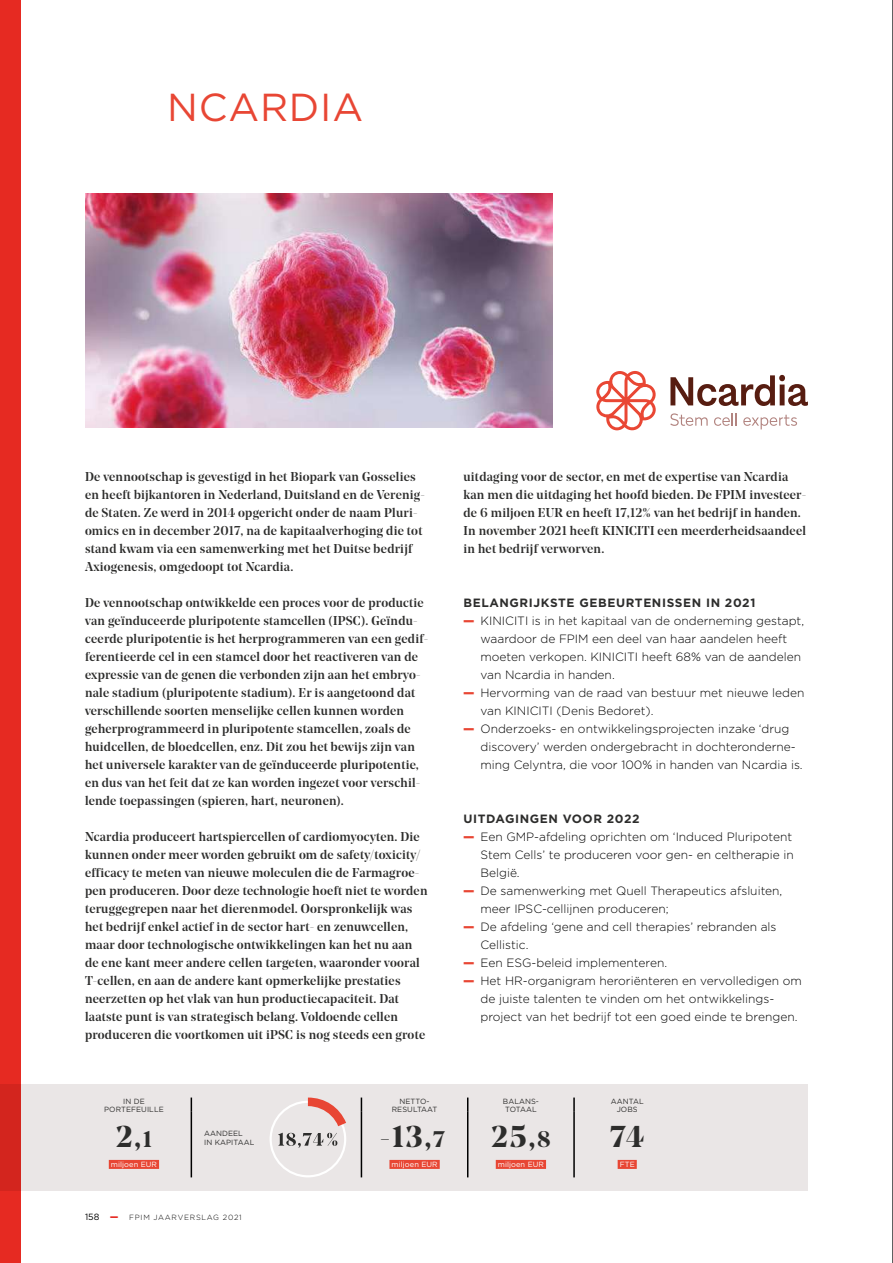
<style>
.page{position:relative;width:893px;height:1263px;background:#fff}
.page>*{position:absolute;margin:0;border:0;box-sizing:border-box;transform-origin:0 0}
.t1{font:39px "Gotham";letter-spacing:.02em;color:#e84634}
.t2{font:700 30px "Noe Display";color:#2d2d2c}
.t3{font:500 12.75px/18px "Noe Display";letter-spacing:.02em;color:#2d2d2c}
.t4{font:300 12px/18px "Gotham";color:#000}
.t5{font:700 12px "Gotham";letter-spacing:.05em;color:#2d2d2c}
.t6{font:7.5px/8.2px "Gotham";letter-spacing:.01em;color:#2d2d2c;text-align:center}
.t7{font:7.5px "Gotham";letter-spacing:.01em;color:#fff}
.t8{font:300 7.5px "Gotham";letter-spacing:.1em;color:#000}
.s1{font-weight:900;color:#e84634}
.s2{font-size:22.5px}
.s3{font-weight:400;font-size:9px}
.s4{font-weight:900;font-size:9px;color:#e62a22}
</style>
<div class="page">
<div style="left:0;top:0;width:21px;height:1263px;background:#e62a22"></div>
<div style="left:0;top:1084px;width:808px;height:107px;background:#eae6e6"></div>
<img style="left:85px;top:193px;width:468px;height:234px">
<svg style="left:191px;top:1097px;width:1px;height:15px"></svg>
<svg style="left:361px;top:1097px;width:1px;height:15px"></svg>
<svg style="left:467px;top:1097px;width:1px;height:15px"></svg>
<svg style="left:573px;top:1097px;width:2px;height:15px"></svg>
<hr style="left:191px;top:1112px;width:1px;height:65px;background:#000">
<hr style="left:361px;top:1112px;width:1px;height:65px;background:#000">
<hr style="left:467px;top:1112px;width:1px;height:65px;background:#000">
<hr style="left:573px;top:1112px;width:2px;height:65px;background:#000">
<div style="left:270px;top:1101px;width:76px;height:76px;border:2px solid #fff;border-radius:50%"></div>
<svg style="left:278px;top:1097px;width:68px;height:51px"></svg>
<div style="left:109px;top:1160px;width:50px;height:9px;background:#e84634"></div>
<div style="left:389px;top:1160px;width:51px;height:9px;background:#e84634"></div>
<div style="left:496px;top:1160px;width:50px;height:9px;background:#e84634"></div>
<div style="left:618px;top:1160px;width:19px;height:9px;background:#e84634"></div>
<svg style="left:670px;top:413px;width:38px;height:13px"></svg>
<svg style="left:714px;top:413px;width:23px;height:13px"></svg>
<svg style="left:743px;top:415px;width:54px;height:14px"></svg>
<svg style="left:596px;top:371px;width:60px;height:60px"></svg>
<svg style="left:670px;top:375px;width:138px;height:31px"></svg>
<hr style="left:892px;top:0;width:1px;height:1263px;background:#2d2d2c">
<h1 class="t1" style="left:167px;top:82px;width:197px">NCARDIA</h1>
<p class="t3" style="left:85px;top:467px;width:341px">De vennootschap is gevestigd in het Biopark van Gosselies en heeft bijkantoren in Nederland, Duitsland en de Verenig&shy;de Staten. Ze werd in 2014 opgericht onder de naam Pluri&shy;omics en in december 2017, na de kapitaalverhoging die tot stand kwam via een samenwerking met het Duitse bedrijf Axiogenesis, omgedoopt tot Ncardia.</p>
<p class="t3" style="left:85px;top:593px;width:345px">De vennootschap ontwikkelde een proces voor de productie van geïnduceerde pluripotente stamcellen (IPSC). Geïndu&shy;ceerde pluripotentie is het herprogrammeren van een gedif&shy;ferentieerde cel in een stamcel door het reactiveren van de expressie van de genen die verbonden zijn aan het embryo&shy;nale stadium (pluripotente stadium). Er is aangetoond dat verschillende soorten menselijke cellen kunnen worden geherprogrammeerd in pluripotente stamcellen, zoals de huidcellen, de bloedcellen, enz. Dit zou het bewijs zijn van het universele karakter van de geïnduceerde pluripotentie, en dus van het feit dat ze kan worden ingezet voor verschil&shy;lende toepassingen (spieren, hart, neuronen).</p>
<p class="t3" style="left:85px;top:827px;width:344px">Ncardia produceert hartspiercellen of cardiomyocyten. Die kunnen onder meer worden gebruikt om de safety/toxicity/ efficacy te meten van nieuwe moleculen die de Farmagroe&shy;pen produceren. Door deze technologie hoeft niet te worden teruggegrepen naar het dierenmodel. Oorspronkelijk was het bedrijf enkel actief in de sector hart- en zenuwcellen, maar door technologische ontwikkelingen kan het nu aan de ene kant meer andere cellen targeten, waaronder vooral T-cellen, en aan de andere kant opmerkelijke prestaties neerzetten op het vlak van hun productiecapaciteit. Dat laatste punt is van strategisch belang. Voldoende cellen produceren die voortkomen uit iPSC is nog steeds een grote</p>
<p class="t3" style="left:463px;top:467px;width:344px">uitdaging voor de sector, en met de expertise van Ncardia kan men die uitdaging het hoofd bieden. De FPIM investeer&shy;de 6 miljoen EUR en heeft 17,12% van het bedrijf in handen.<br>In november 2021 heeft KINICITI een meerderheidsaandeel in het bedrijf verworven.</p>
<p class="t5" style="left:463px;top:595px;width:293px">BELANGRIJKSTE GEBEURTENISSEN IN 2021</p>
<p class="t4" style="left:480px;top:611px;width:325px;text-indent:-17px"><span class="s1">—</span> KINICITI is in het kapitaal van de onderneming gestapt, waardoor de FPIM een deel van haar aandelen heeft moeten verkopen. KINICITI heeft 68% van de aandelen van Ncardia in handen.</p>
<p class="t4" style="left:480px;top:683px;width:325px;text-indent:-17px"><span class="s1">—</span> Hervorming van de raad van bestuur met nieuwe leden van KINICITI (Denis Bedoret).</p>
<p class="t4" style="left:480px;top:719px;width:324px;text-indent:-17px"><span class="s1">—</span> Onderzoeks- en ontwikkelingsprojecten inzake ‘drug discovery’ werden ondergebracht in dochteronderne&shy;ming Celyntra, die voor 100% in handen van Ncardia is.</p>
<p class="t5" style="left:463px;top:811px;width:178px">UITDAGINGEN VOOR 2022</p>
<p class="t4" style="left:480px;top:827px;width:315px;text-indent:-17px"><span class="s1">—</span> Een GMP-afdeling oprichten om ‘Induced Pluripotent<br>Stem Cells’ te produceren voor gen- en celtherapie in<br>België.</p>
<p class="t4" style="left:480px;top:881px;width:303px;text-indent:-17px"><span class="s1">—</span> De samenwerking met Quell Therapeutics afsluiten, meer IPSC-cellijnen produceren;</p>
<p class="t4" style="left:480px;top:917px;width:298px;text-indent:-17px"><span class="s1">—</span> De afdeling ‘gene and cell therapies’ rebranden als<br>Cellistic.</p>
<p class="t4" style="left:463px;top:953px;width:205px"><span class="s1">—</span> Een ESG-beleid implementeren.</p>
<p class="t4" style="left:480px;top:971px;width:323px;text-indent:-17px"><span class="s1">—</span> Het HR-organigram heroriënteren en vervolledigen om de juiste talenten te vinden om het ontwikkelings&shy;project van het bedrijf tot een goed einde te brengen.</p>
<p class="t6" style="left:104px;top:1096px;width:61px">IN DE<br>PORTEFEUILLE</p>
<p class="t6" style="left:392px;top:1096px;width:47px">NETTO-<br>RESULTAAT</p>
<p class="t6" style="left:503px;top:1096px;width:38px">BALANS-<br>TOTAAL</p>
<p class="t6" style="left:611px;top:1096px;width:34px">AANTAL<br>JOBS</p>
<h2 class="t2" style="left:116px;top:1117px;width:38px">2,<span class="s2">1</span></h2>
<p class="t7" style="left:111px;top:1159px;width:48px">miljoen EUR</p>
<p class="t6" style="left:204px;top:1129px;width:52px;text-align:left">AANDEEL<br>IN KAPITAAL</p>
<h2 class="t2" style="left:380px;top:1117px;width:67px">-13,<span class="s2">7</span></h2>
<p class="t7" style="left:392px;top:1159px;width:48px">miljoen EUR</p>
<h2 class="t2" style="left:491px;top:1117px;width:61px">25,<span class="s2">8</span></h2>
<p class="t7" style="left:498px;top:1159px;width:48px">miljoen EUR</p>
<h2 class="t2" style="left:610px;top:1117px;width:35px">74</h2>
<p class="t7" style="left:620px;top:1159px;width:16px">FTE</p>
<p class="t8" style="left:85px;top:1213px;width:158px"><span class="s3">158</span> <span class="s4">—</span> FPIM JAARVERSLAG 2021</p>
</div>
